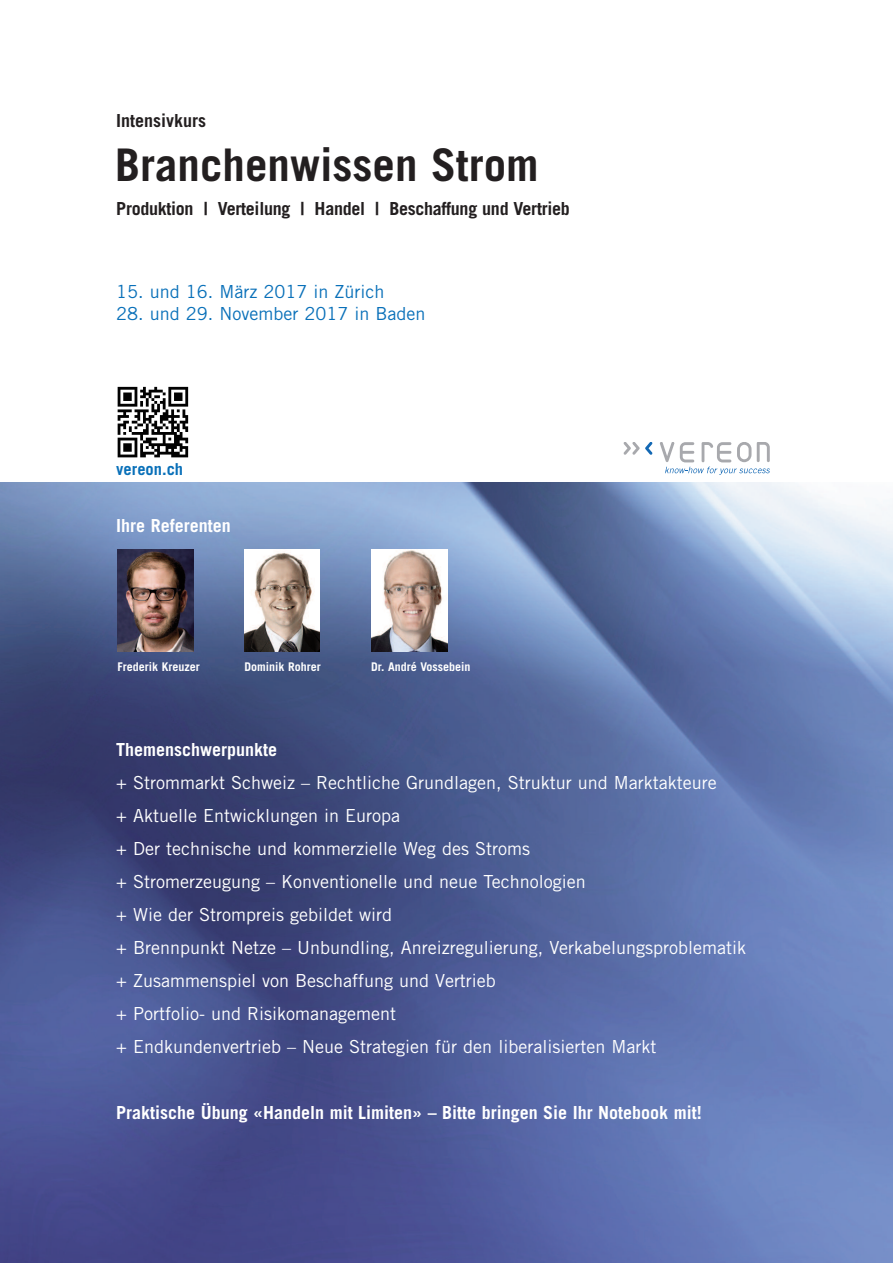
<style>
.page{position:relative;width:893px;height:1263px;background:#fff}
.page>*{position:absolute;margin:0;border:0;box-sizing:border-box;transform-origin:0 0}
.t1{font:700 45px "Trade Gothic";color:#231f20}
.t2{font:18px/33px "Trade Gothic";color:#fff}
.t3{font:700 18px "Trade Gothic";color:#fff}
.t4{font:700 18px "Trade Gothic";letter-spacing:-.015em;color:#231f20}
.t5{font:18px "Trade Gothic";color:#0970b9}
.t6{font:700 16.5px "Trade Gothic";color:#0970b9}
.t7{font:700 12px "Trade Gothic";color:#fff}
</style>
<div class="page">
<img style="left:0;top:482px;width:893px;height:781px">
<img style="left:371px;top:550px;width:77px;height:102px">
<svg style="left:117px;top:386px;width:72px;height:72px"></svg>
<svg style="left:118px;top:387px;width:70px;height:70px"></svg>
<svg style="left:624px;top:442px;width:28px;height:13px"></svg>
<svg style="left:660px;top:442px;width:110px;height:32px"></svg>
<img style="left:117px;top:550px;width:77px;height:102px">
<img style="left:245px;top:550px;width:74px;height:102px">
<p class="t4" style="left:116px;top:109px;width:91px">Intensivkurs</p>
<h1 class="t1" style="left:115px;top:137px;width:425px">Branchenwissen Strom</h1>
<p class="t4" style="left:116px;top:198px;width:455px">Produktion | Verteilung | Handel | Beschaffung und Vertrieb</p>
<p class="t5" style="left:116px;top:280px;width:270px">15. und 16. März 2017 in Zürich</p>
<p class="t5" style="left:116px;top:303px;width:311px">28. und 29. November 2017 in Baden</p>
<p class="t6" style="left:116px;top:459px;width:68px">vereon.ch</p>
<p class="t3" style="left:116px;top:515px;width:116px">Ihre Referenten</p>
<p class="t7" style="left:118px;top:659px;width:84px">Frederik Kreuzer</p>
<p class="t7" style="left:245px;top:659px;width:78px">Dominik Rohrer</p>
<p class="t7" style="left:371px;top:659px;width:101px">Dr. André Vossebein</p>
<p class="t3" style="left:116px;top:738px;width:162px">Themenschwerpunkte</p>
<p class="t2" style="left:116px;top:766px;width:631px">+ Strommarkt Schweiz – Rechtliche Grundlagen, Struktur und Marktakteure<br>+ Aktuelle Entwicklungen in Europa<br>+ Der technische und kommerzielle Weg des Stroms<br>+ Stromerzeugung – Konventionelle und neue Technologien<br>+ Wie der Strompreis gebildet wird<br>+ Brennpunkt Netze – Unbundling, Anreizregulierung, Verkabelungsproblematik + Zusammenspiel von Beschaffung und Vertrieb<br>+ Portfolio- und Risikomanagement<br>+ Endkundenvertrieb – Neue Strategien für den liberalisierten Markt</p>
<p class="t3" style="left:116px;top:1101px;width:587px">Praktische Übung «Handeln mit Limiten» – Bitte bringen Sie Ihr Notebook mit!</p>
</div>
